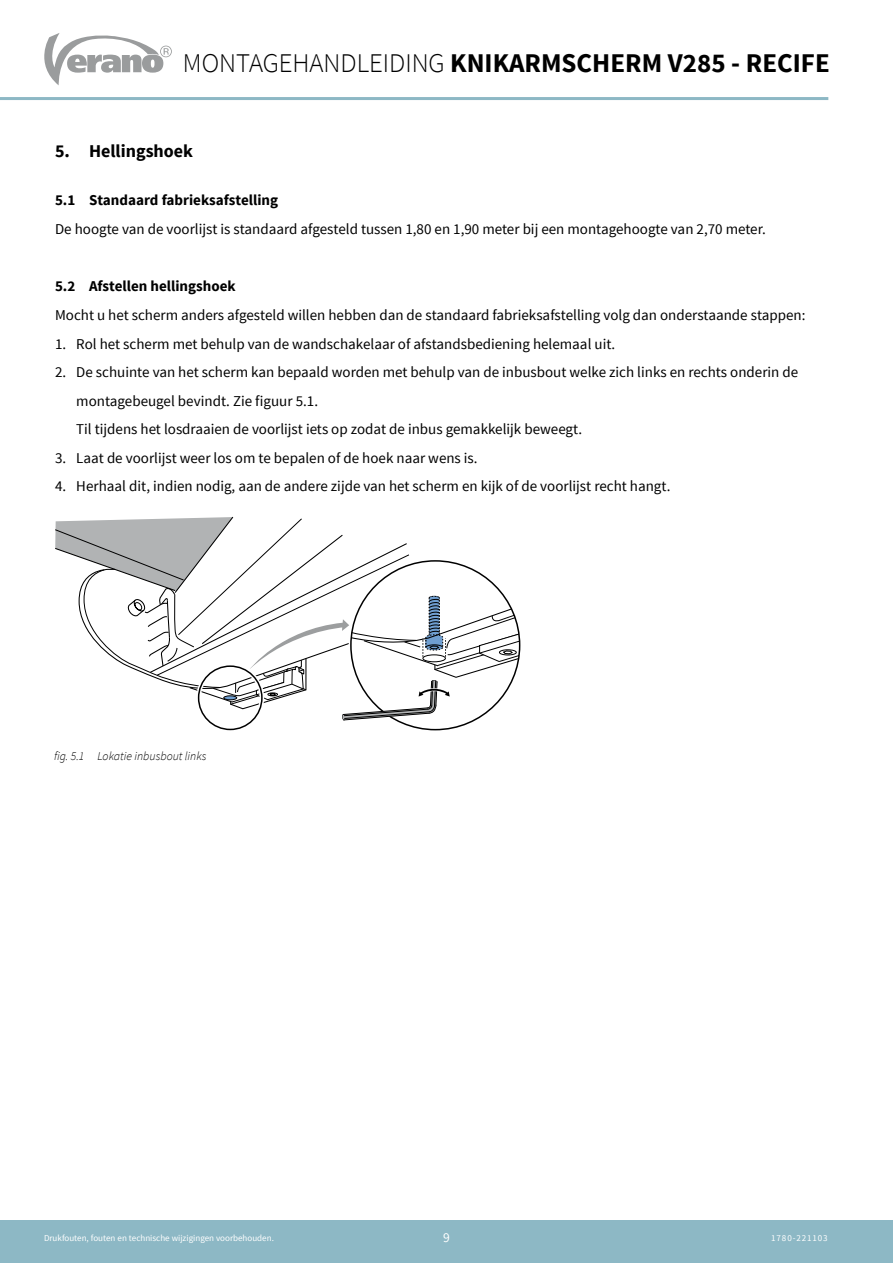
<style>
.page{position:relative;width:893px;height:1263px;background:#fff}
.page>*{position:absolute;margin:0;border:0;box-sizing:border-box;transform-origin:0 0}
.t1{font:700 27px "Source Sans Pro";color:#000}
.t2{font:700 18px "Source Sans Pro";color:#000}
.t3{font:15px/28.5px "Source Sans Pro";color:#000}
.t4{font:700 15px "Source Sans Pro";color:#000}
.t5{font:13.5px "Source Sans Pro";color:#fff}
.t6{font:italic 300 12px "Source Sans Pro";color:#000}
.t7{font:9px "Source Sans Pro";color:#fff}
.t8{font:9px "Source Sans Pro";letter-spacing:.1em;color:#fff}
.s1{font-weight:300}
</style>
<div class="page">
<svg style="left:44px;top:33px;width:128px;height:52px"></svg>
<hr style="left:0;top:97px;width:828px;height:3px;background:#8db8c5">
<div style="left:0;top:1220px;width:893px;height:43px;background:#8db8c5"></div>
<svg style="left:55px;top:517px;width:465px;height:203px"></svg>
<h1 class="t1" style="left:183px;top:46px;width:648px"><span class="s1">MONTAGEHANDLEIDING</span> KNIKARMSCHERM V285 - RECIFE</h1>
<p class="t2" style="left:55px;top:139px;width:140px">5. Hellingshoek</p>
<p class="t4" style="left:55px;top:190px;width:225px">5.1 Standaard fabrieksafstelling</p>
<p class="t3" style="left:55px;top:215px;width:712px">De hoogte van de voorlijst is standaard afgesteld tussen 1,80 en 1,90 meter bij een montagehoogte van 2,70 meter.</p>
<p class="t4" style="left:55px;top:276px;width:182px">5.2 Afstellen hellingshoek</p>
<p class="t3" style="left:55px;top:301px;width:752px">Mocht u het scherm anders afgesteld willen hebben dan de standaard fabrieksafstelling volg dan onderstaande stappen:</p>
<p class="t3" style="left:55px;top:330px;width:562px">1. Rol het scherm met behulp van de wandschakelaar of afstandsbediening helemaal uit.</p>
<p class="t3" style="left:76px;top:358px;width:723px;text-indent:-21px">2. De schuinte van het scherm kan bepaald worden met behulp van de inbusbout welke zich links en rechts onderin de montagebeugel bevindt. Zie figuur 5.1.<br>Til tijdens het losdraaien de voorlijst iets op zodat de inbus gemakkelijk beweegt.</p>
<p class="t3" style="left:55px;top:444px;width:424px">3. Laat de voorlijst weer los om te bepalen of de hoek naar wens is.</p>
<p class="t3" style="left:55px;top:472px;width:617px">4. Herhaal dit, indien nodig, aan de andere zijde van het scherm en kijk of de voorlijst recht hangt.</p>
<p class="t6" style="left:54px;top:748px;width:154px">fig. 5.1 Lokatie inbusbout links</p>
<p class="t7" style="left:44px;top:1233px;width:231px">Drukfouten, fouten en technische wijzigingen voorbehouden.</p>
<p class="t5" style="left:443px;top:1229px;width:8px">9</p>
<p class="t8" style="left:771px;top:1233px;width:58px">1780-221103</p>
</div>
